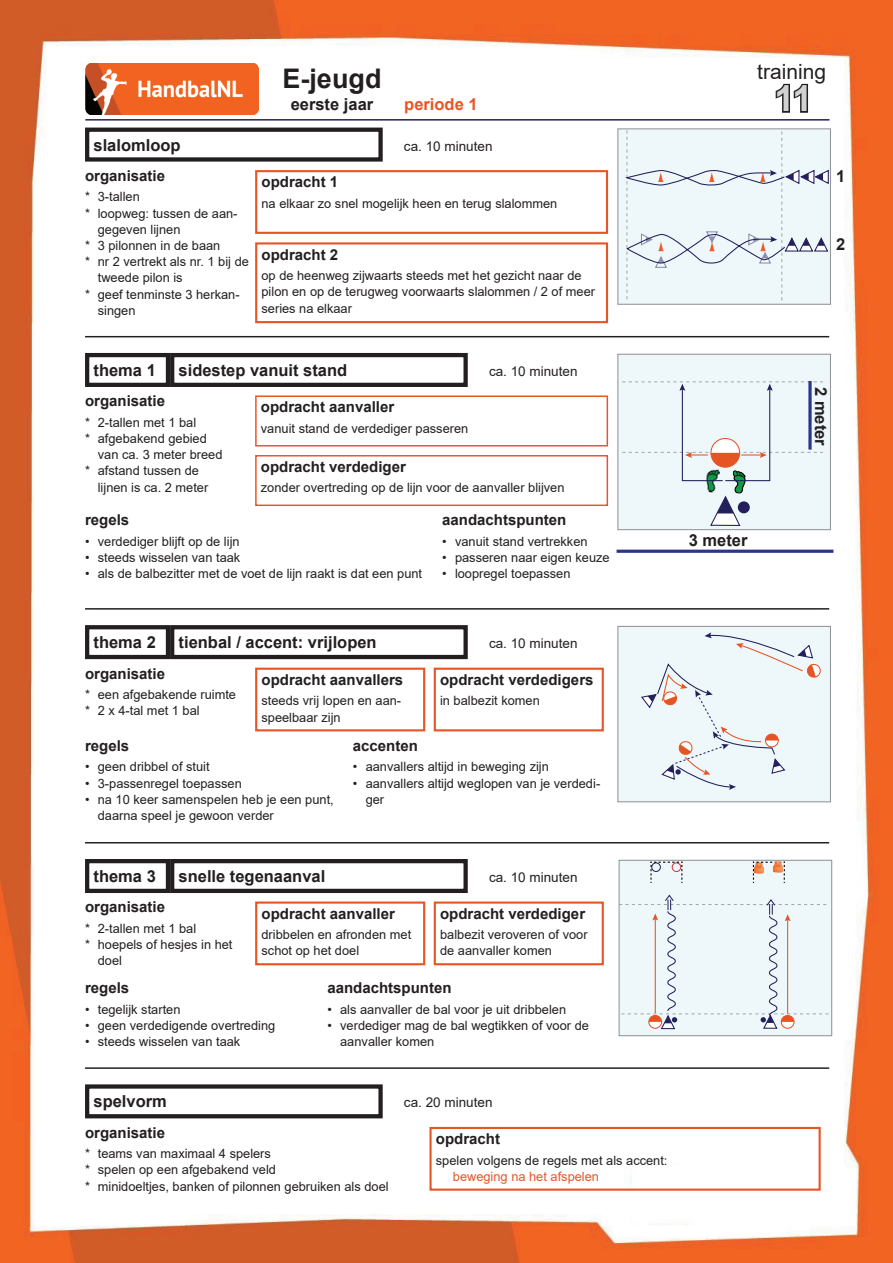
<style>
.page{position:relative;width:893px;height:1263px;background:#fff}
.page>*{position:absolute;margin:0;border:0;box-sizing:border-box;transform-origin:0 0}
.t1{font:700 36px "Arial";color:#d1d2d4}
.t2{font:700 27px "Arial";color:#231f20}
.t3{font:21px "Arial";color:#231f20}
.t4{font:700 16.5px "Arial";color:#231f20}
.t5{font:700 16.5px "Arial";color:#e85524}
.t6{font:700 15px "Arial";color:#231f20}
.t7{font:13.5px "Arial";color:#231f20}
.t8{font:12.9px/16.2px "Arial";color:#231f20}
.t9{font:12.9px "Arial";color:#e85524}
</style>
<div class="page">
<img style="left:0;top:0;width:893px;height:1263px">
<hr style="left:85px;top:119px;width:744px;height:2px;background:#24205c">
<svg style="left:774px;top:82px;width:35px;height:32px"></svg>
<img style="left:85px;top:64px;width:174px;height:50px">
<hr style="left:85px;top:336px;width:744px;height:1px;background:#231f20">
<hr style="left:85px;top:608px;width:744px;height:2px;background:#231f20">
<hr style="left:85px;top:842px;width:744px;height:1px;background:#231f20">
<hr style="left:85px;top:1067px;width:744px;height:2px;background:#231f20">
<div style="left:85px;top:1084px;width:298px;height:34px;border:4px solid #231f20"></div>
<div style="left:429px;top:1127px;width:392px;height:64px;border:2px solid #e85524"></div>
<div style="left:170px;top:353px;width:298px;height:34px;border:4px solid #231f20"></div>
<div style="left:85px;top:353px;width:85px;height:34px;border:4px solid #231f20"></div>
<div style="left:255px;top:395px;width:353px;height:51px;border:1px solid #e85524"></div>
<div style="left:255px;top:455px;width:353px;height:51px;border:1px solid #e85524"></div>
<div style="left:85px;top:128px;width:298px;height:34px;border:4px solid #231f20"></div>
<div style="left:255px;top:170px;width:353px;height:64px;border:2px solid #e85524"></div>
<div style="left:618px;top:129px;width:212px;height:175px;background:#eef8fb"></div>
<div style="left:617px;top:128px;width:214px;height:177px;border:1px solid #939598"></div>
<svg style="left:626px;top:130px;width:203px;height:171px"></svg>
<div style="left:255px;top:242px;width:353px;height:81px;border:2px solid #e85524"></div>
<div style="left:618px;top:354px;width:212px;height:176px;background:#eef8fb"></div>
<div style="left:617px;top:354px;width:214px;height:176px;border:1px solid #939598"></div>
<svg style="left:710px;top:495px;width:31px;height:31px"></svg>
<div style="left:738px;top:501px;width:12px;height:12px;background:#24205c;border-radius:50%"></div>
<img style="left:705px;top:482px;width:11px;height:11px">
<img style="left:734px;top:482px;width:12px;height:12px">
<svg style="left:622px;top:381px;width:201px;height:101px"></svg>
<svg style="left:808px;top:381px;width:4px;height:69px"></svg>
<hr style="left:617px;top:550px;width:216px;height:3px;background:#2c3589">
<div style="left:170px;top:625px;width:298px;height:34px;border:4px solid #231f20"></div>
<div style="left:255px;top:668px;width:170px;height:63px;border:2px solid #e85524"></div>
<div style="left:434px;top:668px;width:170px;height:63px;border:2px solid #e85524"></div>
<div style="left:85px;top:625px;width:85px;height:34px;border:4px solid #231f20"></div>
<div style="left:618px;top:626px;width:212px;height:176px;background:#eef8fb"></div>
<div style="left:617px;top:626px;width:214px;height:176px;border:1px solid #939598"></div>
<svg style="left:641px;top:632px;width:180px;height:158px"></svg>
<div style="left:170px;top:859px;width:298px;height:34px;border:4px solid #231f20"></div>
<div style="left:85px;top:859px;width:85px;height:34px;border:4px solid #231f20"></div>
<div style="left:619px;top:860px;width:213px;height:176px;background:#eef8fb"></div>
<div style="left:619px;top:860px;width:213px;height:176px;border:1px solid #939598"></div>
<svg style="left:650px;top:862px;width:32px;height:21px"></svg>
<svg style="left:753px;top:862px;width:32px;height:21px"></svg>
<svg style="left:619px;top:894px;width:210px;height:136px"></svg>
<div style="left:255px;top:901px;width:170px;height:64px;border:2px solid #e85524"></div>
<div style="left:434px;top:901px;width:170px;height:64px;border:2px solid #e85524"></div>
<p class="t4" style="left:94px;top:133px;width:89px">slalomloop</p>
<p class="t6" style="left:85px;top:165px;width:82px">organisatie</p>
<p class="t8" style="left:85px;top:189px;width:56px">* 3-tallen</p>
<p class="t8" style="left:85px;top:205px;width:154px">* loopweg: tussen de aan-</p>
<p class="t8" style="left:98px;top:221px;width:84px">gegeven lijnen</p>
<p class="t8" style="left:85px;top:237px;width:137px">* 3 pilonnen in de baan</p>
<p class="t8" style="left:85px;top:254px;width:165px">* nr 2 vertrekt als nr. 1 bij de</p>
<p class="t8" style="left:98px;top:270px;width:86px">tweede pilon is</p>
<p class="t8" style="left:85px;top:286px;width:156px">* geef tenminste 3 herkan-</p>
<p class="t8" style="left:98px;top:302px;width:39px">singen</p>
<h2 class="t2" style="left:282px;top:59px;width:101px">E-jeugd</h2>
<p class="t4" style="left:291px;top:92px;width:84px">eerste jaar</p>
<p class="t5" style="left:404px;top:92px;width:75px">periode 1</p>
<p class="t7" style="left:404px;top:137px;width:90px">ca. 10 minuten</p>
<p class="t6" style="left:261px;top:172px;width:78px">opdracht 1</p>
<p class="t8" style="left:261px;top:195px;width:297px">na elkaar zo snel mogelijk heen en terug slalommen</p>
<p class="t6" style="left:261px;top:244px;width:78px">opdracht 2</p>
<p class="t8" style="left:261px;top:267px;width:335px">op de heenweg zijwaarts steeds met het gezicht naar de pilon en op de terugweg voorwaarts slalommen / 2 of meer series na elkaar</p>
<p class="t4" style="left:94px;top:359px;width:64px">thema 1</p>
<p class="t4" style="left:179px;top:359px;width:170px">sidestep vanuit stand</p>
<p class="t7" style="left:489px;top:361px;width:90px">ca. 10 minuten</p>
<p class="t6" style="left:85px;top:391px;width:82px">organisatie</p>
<p class="t8" style="left:85px;top:414px;width:113px">* 2-tallen met 1 bal</p>
<p class="t8" style="left:85px;top:430px;width:123px">* afgebakend gebied</p>
<p class="t8" style="left:98px;top:446px;width:126px">van ca. 3 meter breed</p>
<p class="t8" style="left:85px;top:463px;width:116px">* afstand tussen de</p>
<p class="t8" style="left:98px;top:479px;width:112px">lijnen is ca. 2 meter</p>
<p class="t6" style="left:261px;top:396px;width:135px">opdracht aanvaller</p>
<p class="t8" style="left:261px;top:420px;width:209px">vanuit stand de verdediger passeren</p>
<p class="t6" style="left:261px;top:456px;width:147px">opdracht verdediger</p>
<p class="t8" style="left:261px;top:479px;width:305px">zonder overtreding op de lijn voor de aanvaller blijven</p>
<p class="t6" style="left:85px;top:510px;width:46px">regels</p>
<p class="t8" style="left:85px;top:533px;width:156px">• verdediger blijft op de lijn</p>
<p class="t8" style="left:85px;top:549px;width:157px">• steeds wisselen van taak</p>
<p class="t8" style="left:85px;top:566px;width:339px">• als de balbezitter met de voet de lijn raakt is dat een punt</p>
<p class="t6" style="left:442px;top:510px;width:126px">aandachtspunten</p>
<p class="t8" style="left:442px;top:533px;width:147px">• vanuit stand vertrekken</p>
<p class="t8" style="left:442px;top:549px;width:169px">• passeren naar eigen keuze</p>
<p class="t8" style="left:442px;top:566px;width:130px">• loopregel toepassen</p>
<p class="t4" style="left:179px;top:631px;width:200px">tienbal / accent: vrijlopen</p>
<p class="t7" style="left:489px;top:634px;width:90px">ca. 10 minuten</p>
<p class="t6" style="left:261px;top:669px;width:143px">opdracht aanvallers</p>
<p class="t8" style="left:261px;top:693px;width:141px">steeds vrij lopen en aan&shy;speelbaar zijn</p>
<p class="t4" style="left:94px;top:631px;width:64px">thema 2</p>
<p class="t6" style="left:85px;top:663px;width:82px">organisatie</p>
<p class="t8" style="left:85px;top:686px;width:153px">* een afgebakende ruimte * 2 x 4-tal met 1 bal</p>
<p class="t6" style="left:440px;top:669px;width:155px">opdracht verdedigers</p>
<p class="t8" style="left:440px;top:693px;width:101px">in balbezit komen</p>
<p class="t6" style="left:85px;top:735px;width:46px">regels</p>
<p class="t8" style="left:85px;top:759px;width:126px">• geen dribbel of stuit</p>
<p class="t8" style="left:85px;top:775px;width:158px">• 3-passenregel toepassen</p>
<p class="t8" style="left:98px;top:791px;width:237px;text-indent:-13px">• na 10 keer samenspelen heb je een punt, daarna speel je gewoon verder</p>
<p class="t6" style="left:353px;top:735px;width:67px">accenten</p>
<p class="t8" style="left:353px;top:759px;width:197px">• aanvallers altijd in beweging zijn</p>
<p class="t8" style="left:366px;top:775px;width:236px;text-indent:-13px">• aanvallers altijd weglopen van je verdedi&shy;ger</p>
<p class="t4" style="left:94px;top:864px;width:64px">thema 3</p>
<p class="t4" style="left:179px;top:864px;width:148px">snelle tegenaanval</p>
<p class="t7" style="left:489px;top:867px;width:90px">ca. 10 minuten</p>
<p class="t6" style="left:85px;top:896px;width:82px">organisatie</p>
<p class="t8" style="left:85px;top:920px;width:113px">* 2-tallen met 1 bal</p>
<p class="t8" style="left:85px;top:936px;width:149px">* hoepels of hesjes in het</p>
<p class="t8" style="left:98px;top:952px;width:26px">doel</p>
<p class="t6" style="left:261px;top:903px;width:135px">opdracht aanvaller</p>
<p class="t8" style="left:261px;top:926px;width:151px">dribbelen en afronden met schot op het doel</p>
<p class="t6" style="left:440px;top:903px;width:147px">opdracht verdediger</p>
<p class="t8" style="left:440px;top:926px;width:149px">balbezit veroveren of voor de aanvaller komen</p>
<p class="t6" style="left:85px;top:977px;width:46px">regels</p>
<p class="t8" style="left:85px;top:1001px;width:97px">• tegelijk starten</p>
<p class="t8" style="left:85px;top:1017px;width:192px">• geen verdedigende overtreding</p>
<p class="t8" style="left:85px;top:1033px;width:157px">• steeds wisselen van taak</p>
<p class="t6" style="left:327px;top:977px;width:126px">aandachtspunten</p>
<p class="t8" style="left:327px;top:1001px;width:240px">• als aanvaller de bal voor je uit dribbelen</p>
<p class="t8" style="left:340px;top:1017px;width:250px;text-indent:-13px">• verdediger mag de bal wegtikken of voor de aanvaller komen</p>
<p class="t4" style="left:94px;top:1090px;width:75px">spelvorm</p>
<p class="t6" style="left:85px;top:1122px;width:82px">organisatie</p>
<p class="t8" style="left:85px;top:1145px;width:305px">* teams van maximaal 4 spelers<br>* spelen op een afgebakend veld<br>* minidoeltjes, banken of pilonnen gebruiken als doel</p>
<p class="t7" style="left:404px;top:1093px;width:90px">ca. 20 minuten</p>
<p class="t6" style="left:436px;top:1128px;width:66px">opdracht</p>
<p class="t8" style="left:436px;top:1152px;width:233px">spelen volgens de regels met als accent:</p>
<p class="t9" style="left:453px;top:1167px;width:148px">beweging na het afspelen</p>
<h3 class="t3" style="left:757px;top:57px;width:70px">training</h3>
<h1 class="t1" style="left:774px;top:73px;width:40px">11</h1>
<p class="t4" style="left:836px;top:165px;width:11px">1</p>
<p class="t4" style="left:836px;top:233px;width:11px">2</p>
<p class="t4" style="left:689px;top:529px;width:60px">3 meter</p>
<p class="t4" style="left:833px;top:387px;width:60px;rotate:90deg">2 meter</p>
</div>
